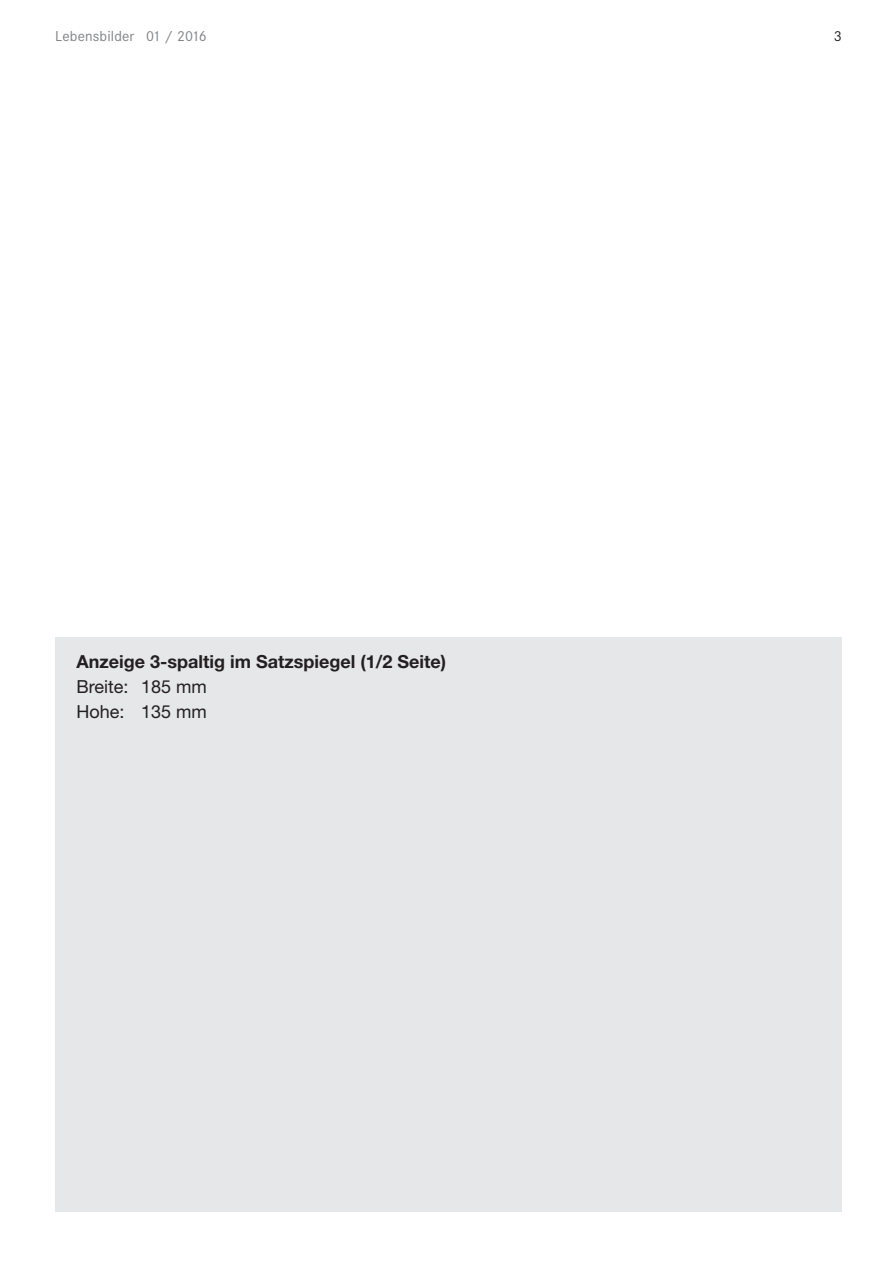
<style>
.page{position:relative;width:893px;height:1263px;background:#fff}
.page>*{position:absolute;margin:0;border:0;box-sizing:border-box;transform-origin:0 0}
.t1{font:700 18px "Helvetica Neue";color:#231f20}
.t2{font:18px/24.8px "Helvetica Neue";color:#231f20}
.t3{font:15px "Corporate S";letter-spacing:.01em;color:#808285}
.t4{font:15px "Corporate S";color:#231f20}
</style>
<div class="page">
<div style="left:55px;top:638px;width:787px;height:574px;background:#e6e7e9"></div>
<p class="t3" style="left:55px;top:28px;width:153px">Lebensbilder 01 / 2016</p>
<p class="t4" style="left:834px;top:28px;width:9px">3</p>
<p class="t1" style="left:77px;top:651px;width:371px">Anzeige 3-spaltig im Satzspiegel (1/2 Seite)</p>
<p class="t2" style="left:77px;top:674px;width:132px">Breite: 185 mm<br>Hohe: 135 mm</p>
</div>
